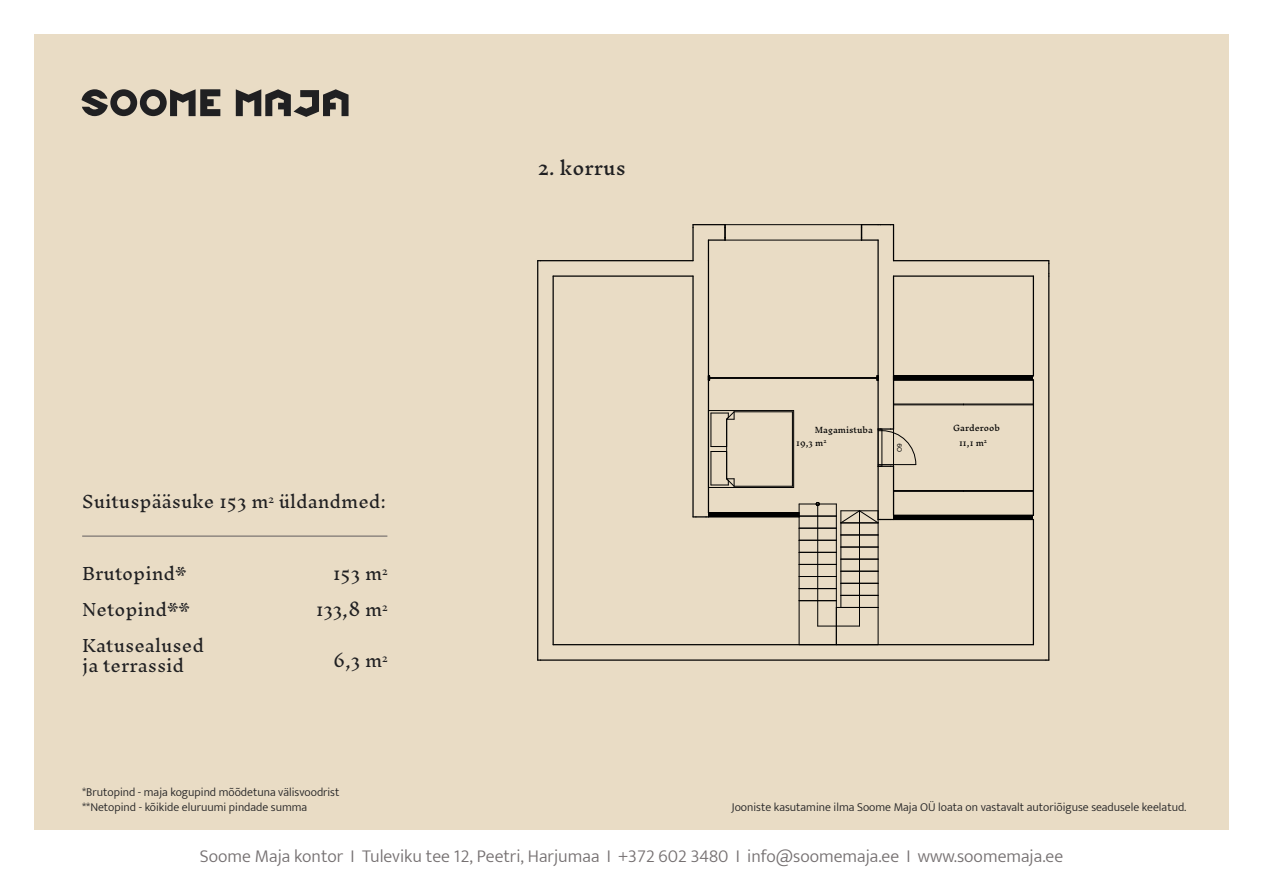
<style>
.page{position:relative;width:1263px;height:893px;background:#fff}
.page>*{position:absolute;margin:0;border:0;box-sizing:border-box;transform-origin:0 0}
.t1{font:300 18px "Mukta";color:#757071}
.t2{font:18px "Inknut Antiqua";color:#202022}
.t3{font:300 16.5px/36px "Inknut Antiqua";color:#202022}
.t4{font:300 12px/14.4px "Mukta";color:#202022}
.t5{font:7.8px "Inknut Antiqua";color:#000}
.t6{font:6.45px "Arial";color:#000}
</style>
<div class="page">
<div style="left:34px;top:34px;width:1195px;height:795px;background:#e9dcc5"></div>
<svg style="left:81px;top:89px;width:139px;height:27px"></svg>
<svg style="left:236px;top:89px;width:112px;height:28px"></svg>
<hr style="left:82px;top:536px;width:305px;height:1px;background:#615d5e">
<hr style="left:799px;top:504px;width:37px;height:1px;background:#000">
<hr style="left:799px;top:516px;width:37px;height:1px;background:#000">
<hr style="left:799px;top:528px;width:37px;height:1px;background:#000">
<hr style="left:799px;top:540px;width:37px;height:1px;background:#000">
<hr style="left:799px;top:552px;width:37px;height:1px;background:#000">
<hr style="left:799px;top:564px;width:37px;height:1px;background:#000">
<hr style="left:799px;top:576px;width:37px;height:1px;background:#000">
<hr style="left:799px;top:588px;width:37px;height:1px;background:#000">
<hr style="left:799px;top:600px;width:37px;height:1px;background:#000">
<hr style="left:799px;top:601px;width:1px;height:44px;background:#000">
<hr style="left:878px;top:607px;width:1px;height:38px;background:#000">
<hr style="left:836px;top:607px;width:1px;height:38px;background:#000">
<hr style="left:537px;top:261px;width:1px;height:399px;background:#000">
<hr style="left:552px;top:276px;width:2px;height:369px;background:#000">
<hr style="left:1048px;top:276px;width:1px;height:384px;background:#000">
<hr style="left:1033px;top:276px;width:1px;height:100px;background:#000">
<hr style="left:1033px;top:380px;width:1px;height:135px;background:#000">
<hr style="left:1033px;top:519px;width:1px;height:126px;background:#000">
<hr style="left:708px;top:513px;width:91px;height:4px;background:#000">
<svg style="left:798px;top:504px;width:2px;height:97px"></svg>
<hr style="left:708px;top:512px;width:91px;height:1px;background:#000">
<hr style="left:877px;top:240px;width:2px;height:189px;background:#000">
<hr style="left:877px;top:466px;width:2px;height:53px;background:#000">
<hr style="left:893px;top:466px;width:1px;height:49px;background:#000">
<hr style="left:893px;top:276px;width:1px;height:153px;background:#000">
<hr style="left:893px;top:225px;width:1px;height:36px;background:#000">
<svg style="left:878px;top:428px;width:38px;height:39px"></svg>
<hr style="left:692px;top:228px;width:2px;height:33px;background:#000">
<svg style="left:694px;top:516px;width:14px;height:1px"></svg>
<hr style="left:692px;top:276px;width:2px;height:241px;background:#000">
<hr style="left:708px;top:261px;width:1px;height:252px;background:#000">
<hr style="left:693px;top:224px;width:32px;height:1px;background:#000">
<svg style="left:861px;top:224px;width:32px;height:17px"></svg>
<svg style="left:708px;top:225px;width:18px;height:36px"></svg>
<hr style="left:725px;top:224px;width:136px;height:1px;background:#000">
<hr style="left:725px;top:240px;width:136px;height:1px;background:#000">
<hr style="left:893px;top:376px;width:140px;height:4px;background:#000">
<hr style="left:893px;top:375px;width:140px;height:1px;background:#000">
<hr style="left:893px;top:515px;width:140px;height:4px;background:#000">
<hr style="left:893px;top:519px;width:140px;height:1px;background:#000">
<hr style="left:541px;top:659px;width:505px;height:2px;background:#000">
<hr style="left:553px;top:644px;width:480px;height:1px;background:#000">
<hr style="left:893px;top:260px;width:156px;height:1px;background:#000">
<hr style="left:893px;top:275px;width:140px;height:2px;background:#000">
<svg style="left:1048px;top:261px;width:1px;height:15px"></svg>
<hr style="left:541px;top:260px;width:152px;height:1px;background:#000">
<hr style="left:553px;top:275px;width:140px;height:2px;background:#000">
<hr style="left:709px;top:378px;width:168px;height:1px;background:#000">
<hr style="left:709px;top:377px;width:168px;height:1px;background:#000">
<hr style="left:793px;top:411px;width:1px;height:76px;background:#000">
<hr style="left:708px;top:410px;width:86px;height:1px;background:#000">
<hr style="left:708px;top:487px;width:86px;height:1px;background:#000">
<hr style="left:710px;top:413px;width:1px;height:33px;background:#000">
<hr style="left:710px;top:451px;width:1px;height:34px;background:#000">
<hr style="left:792px;top:412px;width:1px;height:74px;background:#000">
<hr style="left:734px;top:411px;width:58px;height:1px;background:#000">
<hr style="left:734px;top:486px;width:58px;height:1px;background:#000">
<svg style="left:711px;top:411px;width:24px;height:76px"></svg>
<hr style="left:893px;top:490px;width:140px;height:1px;background:#000">
<svg style="left:816px;top:491px;width:78px;height:136px"></svg>
<hr style="left:893px;top:515px;width:140px;height:1px;background:#000">
<hr style="left:893px;top:491px;width:140px;height:1px;background:#000">
<hr style="left:893px;top:380px;width:140px;height:1px;background:#000">
<hr style="left:893px;top:404px;width:140px;height:1px;background:#000">
<h2 class="t3" style="left:82px;top:485px;width:305px">Suituspääsuke 153 m<sup>2</sup> üldandmed:</h2>
<h2 class="t3" style="left:82px;top:557px;width:123px">Brutopind*<br>Netopind**<br>Katusealused</h2>
<h2 class="t3" style="left:82px;top:648px;width:103px">ja terrassid</h2>
<h2 class="t3" style="left:316px;top:557px;width:74px;text-align:right">153 m<sup>2<br></sup>133,8 m<sup>2</sup></h2>
<h2 class="t3" style="left:333px;top:644px;width:56px">6,3 m<sup>2</sup></h2>
<p class="t4" style="left:82px;top:785px;width:259px">*Brutopind - maja kogupind mõõdetuna välisvoodrist **Netopind - kõikide eluruumi pindade summa</p>
<h1 class="t2" style="left:538px;top:158px;width:89px">2. korrus</h1>
<p class="t5" style="left:815px;top:425px;width:60px">Magamistuba</p>
<p class="t5" style="left:953px;top:423px;width:48px">Garderoob</p>
<p class="t5" style="left:796px;top:439px;width:32px">19,3 m<sup>2</sup></p>
<p class="t6" style="left:895px;top:452px;width:10px;rotate:-90deg">O9</p>
<p class="t5" style="left:959px;top:439px;width:29px">11,1 m<sup>2</sup></p>
<p class="t4" style="left:732px;top:799px;width:456px">Jooniste kasutamine ilma Soome Maja OÜ loata on vastavalt autoriõiguse seadusele keelatud.</p>
<h1 class="t1" style="left:200px;top:845px;width:865px">Soome Maja kontor I Tuleviku tee 12, Peetri, Harjumaa I +372 602 3480 I info@soomemaja.ee I www.soomemaja.ee</h1>
</div>
